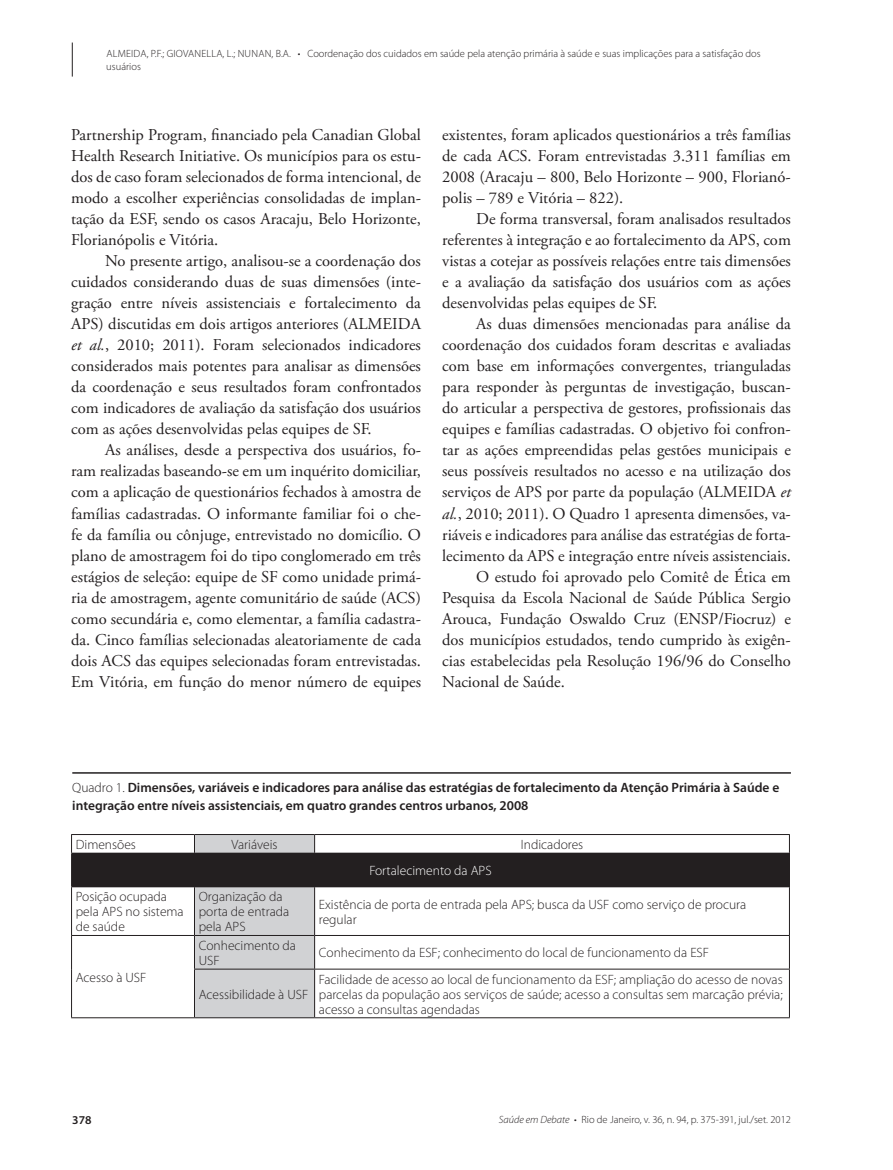
<style>
.page{position:relative;width:893px;height:1170px;background:#fff}
.page>*{position:absolute;margin:0;border:0;box-sizing:border-box;transform-origin:0 0}
.t1{font:16.5px/21px "Adobe Garamond Pro";color:#231f20;text-align:justify}
.t2{font:300 13.5px/15px "Myriad Pro";color:#231f20}
.t3{font:600 13.5px/18px "Myriad Pro";color:#231f20}
.t4{font:300 13.5px "Myriad Pro";color:#fff}
.t5{font:600 12px "Myriad Pro";color:#231f20}
.t6{font:300 10.5px/12.6px "Myriad Pro";color:#231f20}
.s1{font-style:italic}
.s2{font-weight:300}
</style>
<div class="page">
<hr style="left:72px;top:43px;width:1px;height:34px;background:#231f20">
<hr style="left:72px;top:772px;width:719px;height:1px;background:#231f20">
<div style="left:72px;top:853px;width:717px;height:33px;background:#231f20"></div>
<hr style="left:71px;top:834px;width:123px;height:1px;background:#231f20">
<svg style="left:71px;top:834px;width:1px;height:18px"></svg>
<hr style="left:315px;top:834px;width:475px;height:1px;background:#231f20">
<svg style="left:194px;top:834px;width:121px;height:183px"></svg>
<svg style="left:789px;top:834px;width:1px;height:18px"></svg>
<hr style="left:71px;top:852px;width:123px;height:1px;background:#231f20">
<hr style="left:71px;top:853px;width:1px;height:33px;background:#231f20">
<hr style="left:194px;top:852px;width:121px;height:1px;background:#231f20">
<hr style="left:315px;top:852px;width:475px;height:1px;background:#231f20">
<hr style="left:789px;top:853px;width:1px;height:33px;background:#231f20">
<hr style="left:71px;top:886px;width:123px;height:1px;background:#231f20">
<hr style="left:71px;top:887px;width:1px;height:48px;background:#231f20">
<hr style="left:194px;top:886px;width:121px;height:1px;background:#231f20">
<hr style="left:194px;top:887px;width:1px;height:48px;background:#231f20">
<hr style="left:315px;top:886px;width:475px;height:1px;background:#231f20">
<hr style="left:314px;top:887px;width:1px;height:48px;background:#231f20">
<hr style="left:789px;top:887px;width:1px;height:48px;background:#231f20">
<hr style="left:71px;top:935px;width:123px;height:1px;background:#231f20">
<hr style="left:71px;top:935px;width:1px;height:34px;background:#231f20">
<hr style="left:71px;top:969px;width:1px;height:48px;background:#231f20">
<hr style="left:194px;top:935px;width:121px;height:1px;background:#231f20">
<hr style="left:194px;top:935px;width:1px;height:33px;background:#231f20">
<hr style="left:315px;top:935px;width:475px;height:1px;background:#231f20">
<hr style="left:314px;top:935px;width:1px;height:33px;background:#231f20">
<hr style="left:789px;top:935px;width:1px;height:33px;background:#231f20">
<hr style="left:194px;top:968px;width:121px;height:1px;background:#231f20">
<hr style="left:194px;top:969px;width:1px;height:48px;background:#231f20">
<hr style="left:315px;top:968px;width:475px;height:1px;background:#231f20">
<hr style="left:314px;top:969px;width:1px;height:48px;background:#231f20">
<hr style="left:789px;top:969px;width:1px;height:48px;background:#231f20">
<hr style="left:71px;top:1017px;width:123px;height:1px;background:#231f20">
<hr style="left:194px;top:1017px;width:121px;height:1px;background:#231f20">
<hr style="left:315px;top:1017px;width:475px;height:1px;background:#231f20">
<p class="t6" style="left:106px;top:47px;width:656px">ALMEIDA, P.F.; GIOVANELLA, L.; NUNAN, B.A. • Coordenação dos cuidados em saúde pela atenção primária à saúde e suas implicações para a satisfação dos usuários</p>
<p class="t1" style="left:71px;top:125px;width:351px">Partnership Program, financiado pela Canadian Global Health Research Initiative. Os municípios para os estu&shy;dos de caso foram selecionados de forma intencional, de modo a escolher experiências consolidadas de implan&shy;tação da ESF, sendo os casos Aracaju, Belo Horizonte, Florianópolis e Vitória.</p>
<p class="t1" style="left:71px;top:251px;width:351px;text-indent:34px">No presente artigo, analisou-se a coordenação dos cuidados considerando duas de suas dimensões (inte&shy;gração entre níveis assistenciais e fortalecimento da APS) discutidas em dois artigos anteriores (ALMEIDA <span class="s1">et al.</span>, 2010; 2011). Foram selecionados indicadores considerados mais potentes para analisar as dimensões da coordenação e seus resultados foram confrontados com indicadores de avaliação da satisfação dos usuários com as ações desenvolvidas pelas equipes de SF.</p>
<p class="t1" style="left:71px;top:440px;width:351px;text-indent:34px">As análises, desde a perspectiva dos usuários, fo&shy;ram realizadas baseando-se em um inquérito domiciliar, com a aplicação de questionários fechados à amostra de famílias cadastradas. O informante familiar foi o che&shy;fe da família ou cônjuge, entrevistado no domicílio. O plano de amostragem foi do tipo conglomerado em três estágios de seleção: equipe de SF como unidade primá&shy;ria de amostragem, agente comunitário de saúde (ACS) como secundária e, como elementar, a família cadastra&shy;da. Cinco famílias selecionadas aleatoriamente de cada dois ACS das equipes selecionadas foram entrevistadas.<br>Em Vitória, em função do menor número de equipes</p>
<p class="t1" style="left:442px;top:125px;width:350px">existentes, foram aplicados questionários a três famílias de cada ACS. Foram entrevistadas 3.311 famílias em 2008 (Aracaju – 800, Belo Horizonte – 900, Florianó&shy;polis – 789 e Vitória – 822).</p>
<p class="t1" style="left:442px;top:209px;width:350px;text-indent:34px">De forma transversal, foram analisados resultados referentes à integração e ao fortalecimento da APS, com vistas a cotejar as possíveis relações entre tais dimensões e a avaliação da satisfação dos usuários com as ações desenvolvidas pelas equipes de SF.</p>
<p class="t1" style="left:442px;top:314px;width:350px;text-indent:34px">As duas dimensões mencionadas para análise da coordenação dos cuidados foram descritas e avaliadas com base em informações convergentes, trianguladas para responder às perguntas de investigação, buscan&shy;do articular a perspectiva de gestores, profissionais das equipes e famílias cadastradas. O objetivo foi confron&shy;tar as ações empreendidas pelas gestões municipais e seus possíveis resultados no acesso e na utilização dos serviços de APS por parte da população (ALMEIDA <span class="s1">et al.</span>, 2010; 2011). O Quadro 1 apresenta dimensões, va&shy;riáveis e indicadores para análise das estratégias de forta&shy;lecimento da APS e integração entre níveis assistenciais.</p>
<p class="t1" style="left:442px;top:566px;width:350px;text-indent:34px">O estudo foi aprovado pelo Comitê de Ética em Pesquisa da Escola Nacional de Saúde Pública Sergio Arouca, Fundação Oswaldo Cruz (ENSP/Fiocruz) e dos municípios estudados, tendo cumprido às exigên&shy;cias estabelecidas pela Resolução 196/96 do Conselho Nacional de Saúde.</p>
<p class="t3" style="left:72px;top:777px;width:709px"><span class="s2">Quadro 1.</span> Dimensões, variáveis e indicadores para análise das estratégias de fortalecimento da Atenção Primária à Saúde e integração entre níveis assistenciais, em quatro grandes centros urbanos, 2008</p>
<p class="t2" style="left:76px;top:836px;width:62px">Dimensões</p>
<p class="t2" style="left:232px;top:836px;width:47px">Variáveis</p>
<p class="t2" style="left:521px;top:836px;width:64px">Indicadores</p>
<p class="t4" style="left:369px;top:862px;width:124px">Fortalecimento da APS</p>
<p class="t2" style="left:76px;top:889px;width:109px">Posição ocupada pela APS no sistema de saúde</p>
<p class="t2" style="left:199px;top:889px;width:92px">Organização da porta de entrada pela APS</p>
<p class="t2" style="left:319px;top:896px;width:429px">Existência de porta de entrada pela APS; busca da USF como serviço de procura regular</p>
<p class="t2" style="left:76px;top:969px;width:72px">Acesso à USF</p>
<p class="t2" style="left:199px;top:937px;width:99px">Conhecimento da<br>USF</p>
<p class="t2" style="left:319px;top:945px;width:392px">Conhecimento da ESF; conhecimento do local de funcionamento da ESF</p>
<p class="t2" style="left:199px;top:986px;width:111px">Acessibilidade à USF</p>
<p class="t2" style="left:319px;top:971px;width:465px;text-align:justify">Facilidade de acesso ao local de funcionamento da ESF; ampliação do acesso de novas parcelas da população aos serviços de saúde; acesso a consultas sem marcação prévia; acesso a consultas agendadas</p>
<p class="t5" style="left:72px;top:1111px;width:21px">378</p>
<p class="t6" style="left:499px;top:1112px;width:294px"><span class="s1">Saúde em Debate</span> • Rio de Janeiro, v. 36, n. 94, p. 375-391, jul./set. 2012</p>
</div>
